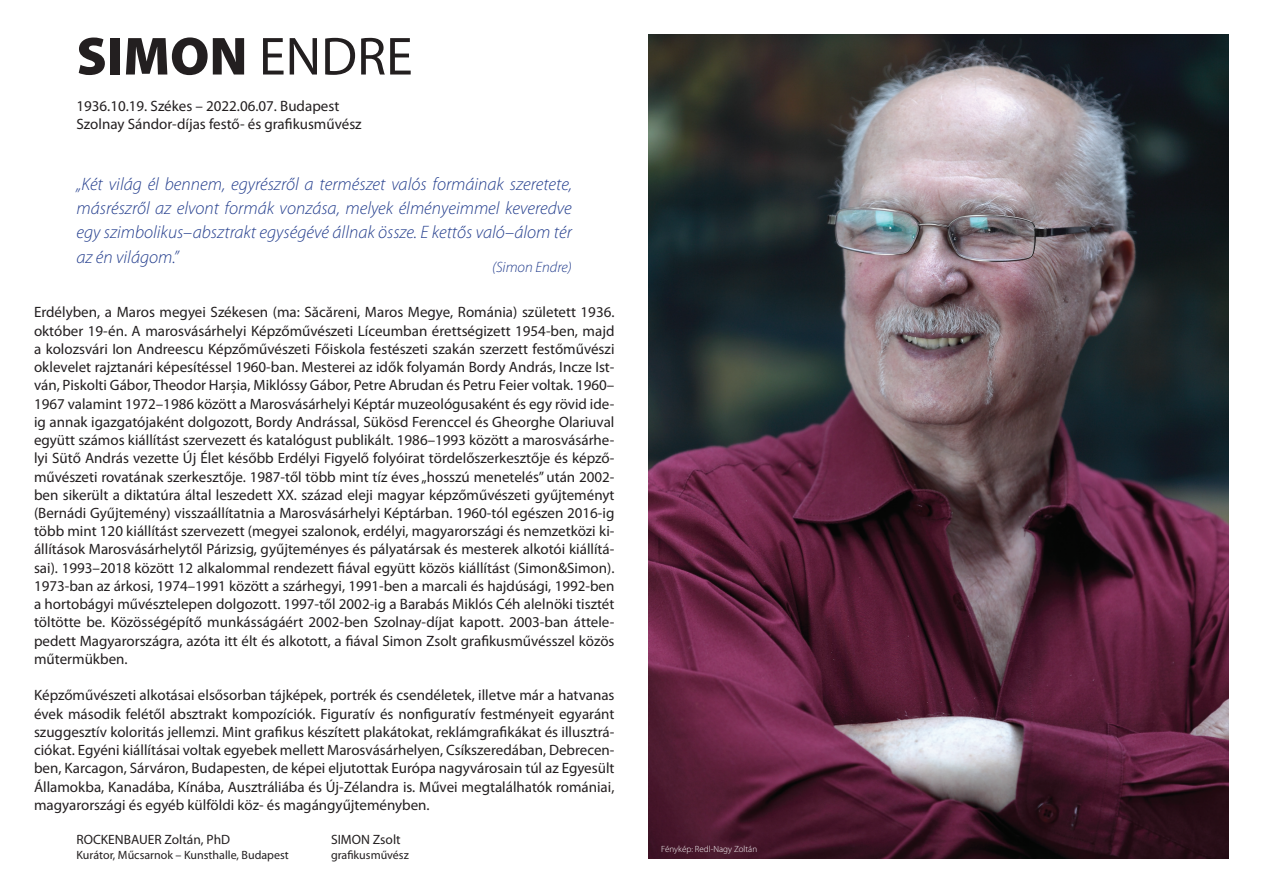
<style>
.page{position:relative;width:1263px;height:893px;background:#fff}
.page>*{position:absolute;margin:0;border:0;box-sizing:border-box;transform-origin:0 0}
.t1{font:900 54px "Myriad Pro";color:#231f20}
.t2{font:italic 300 18px/24.3px "Myriad Pro";color:#253f8e;text-align:justify}
.t3{font:15px/18.3px "Myriad Pro";color:#231f20;text-align:justify}
.t4{font:italic 300 15px "Myriad Pro";color:#253f8e}
.t5{font:13.5px "Myriad Pro";color:#231f20}
.t6{font:12px "Myriad Pro";color:#231f20}
.t7{font:300 9px "Myriad Pro";color:#fff}
.s1{font-weight:400}
</style>
<div class="page">
<img style="left:648px;top:34px;width:581px;height:825px">
<h1 class="t1" style="left:77px;top:20px;width:338px">SIMON <span class="s1">ENDRE</span></h1>
<p class="t3" style="left:77px;top:97px;width:287px">1936.10.19. Székes – 2022.06.07. Budapest<br>Szolnay Sándor-díjas festő- és grafikusművész</p>
<p class="t2" style="left:77px;top:172px;width:497px">„Két világ él bennem, egyrészről a természet valós formáinak szeretete, másrészről az elvont formák vonzása, melyek élményeimmel keveredve egy szimbolikus–absztrakt egységévé állnak össze. E kettős való–álom tér az én világom.”</p>
<p class="t4" style="left:492px;top:258px;width:81px">(Simon Endre)</p>
<p class="t3" style="left:34px;top:303px;width:582px">Erdélyben, a Maros megyei Székesen (ma: Săcăreni, Maros Megye, Románia) született 1936. október 19-én. A marosvásárhelyi Képzőművészeti Líceumban érettségizett 1954-ben, majd a kolozsvári Ion Andreescu Képzőművészeti Főiskola festészeti szakán szerzett festőművészi oklevelet rajztanári képesítéssel 1960-ban. Mesterei az idők folyamán Bordy András, Incze Ist&shy;ván, Piskolti Gábor, Theodor Harșia, Miklóssy Gábor, Petre Abrudan és Petru Feier voltak. 1960– 1967 valamint 1972–1986 között a Marosvásárhelyi Képtár muzeológusaként és egy rövid ide&shy;ig annak igazgatójaként dolgozott, Bordy Andrással, Sükösd Ferenccel és Gheorghe Olariuval együtt számos kiállítást szervezett és katalógust publikált. 1986–1993 között a marosvásárhe&shy;lyi Sütő András vezette Új Élet később Erdélyi Figyelő folyóirat tördelőszerkesztője és képző&shy;művészeti rovatának szerkesztője. 1987-től több mint tíz éves „hosszú menetelés” után 2002- ben sikerült a diktatúra által leszedett XX. század eleji magyar képzőművészeti gyűjteményt (Bernádi Gyűjtemény) visszaállítatnia a Marosvásárhelyi Képtárban. 1960-tól egészen 2016-ig több mint 120 kiállítást szervezett (megyei szalonok, erdélyi, magyarországi és nemzetközi ki&shy;állítások Marosvásárhelytől Párizsig, gyűjteményes és pályatársak és mesterek alkotói kiállítá&shy;sai). 1993–2018 között 12 alkalommal rendezett fiával együtt közös kiállítást (Simon&amp;Simon).<br>1973-ban az árkosi, 1974–1991 között a szárhegyi, 1991-ben a marcali és hajdúsági, 1992-ben a hortobágyi művésztelepen dolgozott. 1997-től 2002-ig a Barabás Miklós Céh alelnöki tisztét töltötte be. Közösségépítő munkásságáért 2002-ben Szolnay-díjat kapott. 2003-ban áttele&shy;pedett Magyarországra, azóta itt élt és alkotott, a fiával Simon Zsolt grafikusművésszel közös műtermükben.</p>
<p class="t3" style="left:34px;top:686px;width:582px">Képzőművészeti alkotásai elsősorban tájképek, portrék és csendéletek, illetve már a hatvanas évek második felétől absztrakt kompozíciók. Figuratív és nonfiguratív festményeit egyaránt szuggesztív koloritás jellemzi. Mint grafikus készített plakátokat, reklámgrafikákat és illusztrá&shy;ciókat. Egyéni kiállításai voltak egyebek mellett Marosvásárhelyen, Csíkszeredában, Debrecen&shy;ben, Karcagon, Sárváron, Budapesten, de képei eljutottak Európa nagyvárosain túl az Egyesült Államokba, Kanadába, Kínába, Ausztráliába és Új-Zélandra is. Művei megtalálhatók romániai, magyarországi és egyéb külföldi köz- és magángyűjteményben.</p>
<p class="t5" style="left:77px;top:831px;width:155px">ROCKENBAUER Zoltán, PhD</p>
<p class="t5" style="left:331px;top:831px;width:71px">SIMON Zsolt</p>
<p class="t6" style="left:77px;top:847px;width:214px">Kurátor, Műcsarnok – Kunsthalle, Budapest</p>
<p class="t6" style="left:331px;top:847px;width:79px">grafikusművész</p>
<p class="t7" style="left:661px;top:843px;width:97px">Fénykép: Redl-Nagy Zoltán</p>
</div>
